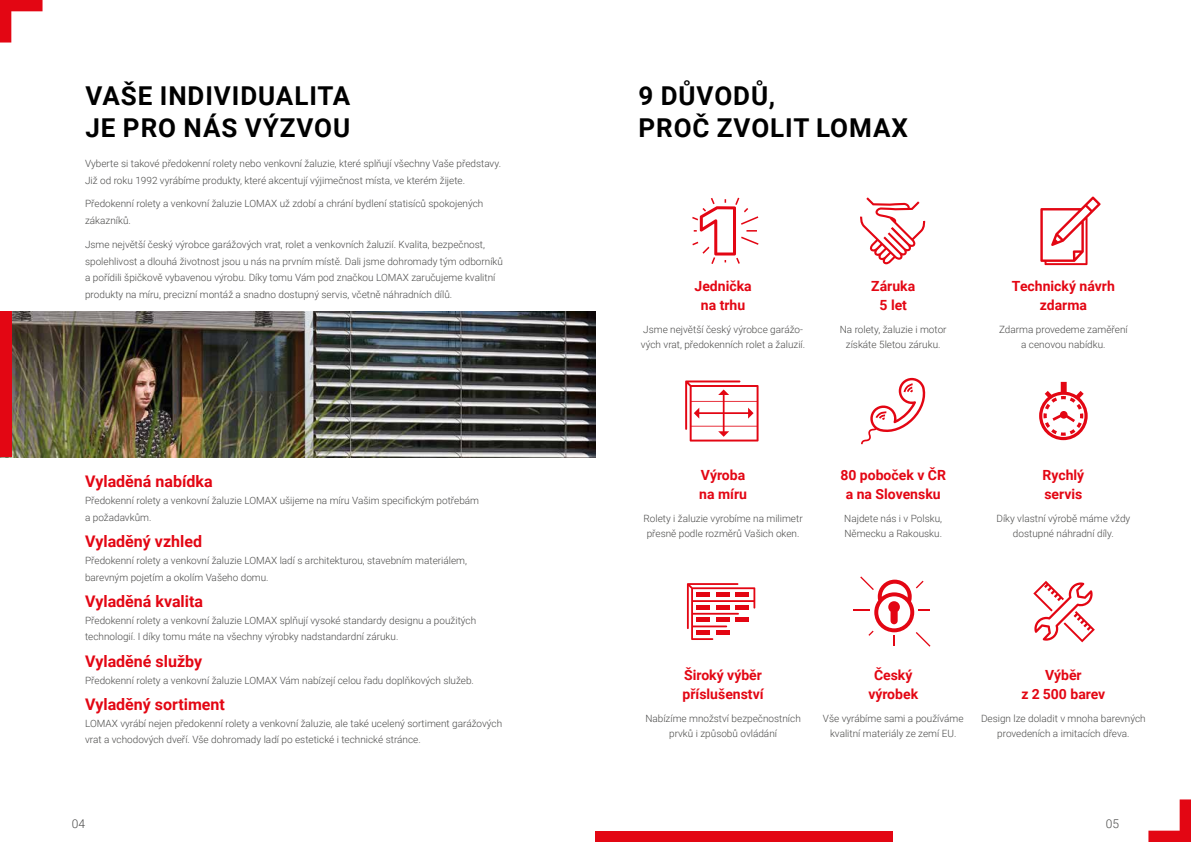
<style>
.page{position:relative;width:1191px;height:842px;background:#fff}
.page>*{position:absolute;margin:0;border:0;box-sizing:border-box;transform-origin:0 0}
.t1{font:700 26px/32px "Roboto";letter-spacing:.035em;color:#000}
.t2{font:700 16px "Roboto";color:#e30613}
.t3{font:700 14px/19px "Roboto";color:#e30613;text-align:center}
.t4{font:300 12px "Roboto";color:#4a4a49}
.t5{font:300 10px/16.7px "Roboto";color:#4a4a49}
</style>
<div class="page">
<svg style="left:0;top:0;width:43px;height:43px"></svg>
<svg style="left:1148px;top:799px;width:43px;height:43px"></svg>
<svg style="left:692px;top:198px;width:66px;height:66px"></svg>
<svg style="left:1040px;top:196px;width:60px;height:69px"></svg>
<svg style="left:1033px;top:581px;width:61px;height:61px"></svg>
<svg style="left:687px;top:583px;width:68px;height:57px"></svg>
<div style="left:696px;top:592px;width:13px;height:5px;background:#e30613"></div>
<div style="left:716px;top:592px;width:13px;height:5px;background:#e30613"></div>
<div style="left:735px;top:592px;width:13px;height:5px;background:#e30613"></div>
<hr style="left:696px;top:605px;width:13px;height:4px;background:#e30613">
<hr style="left:716px;top:605px;width:13px;height:4px;background:#e30613">
<hr style="left:735px;top:605px;width:13px;height:4px;background:#e30613">
<hr style="left:696px;top:618px;width:13px;height:4px;background:#e30613">
<hr style="left:716px;top:618px;width:13px;height:4px;background:#e30613">
<hr style="left:735px;top:618px;width:13px;height:4px;background:#e30613">
<div style="left:696px;top:630px;width:13px;height:5px;background:#e30613"></div>
<div style="left:716px;top:630px;width:13px;height:5px;background:#e30613"></div>
<svg style="left:685px;top:380px;width:73px;height:62px"></svg>
<svg style="left:853px;top:576px;width:77px;height:71px"></svg>
<svg style="left:1039px;top:382px;width:48px;height:58px"></svg>
<svg style="left:860px;top:197px;width:65px;height:67px"></svg>
<svg style="left:861px;top:378px;width:65px;height:66px"></svg>
<img style="left:11px;top:311px;width:584px;height:146px">
<div style="left:0;top:311px;width:11px;height:146px;background:#e30613"></div>
<div style="left:595px;top:831px;width:298px;height:11px;background:#e30613"></div>
<h1 class="t1" style="left:85px;top:78px;width:266px">VAŠE INDIVIDUALITA<br>JE PRO NÁS VÝZVOU</h1>
<h1 class="t1" style="left:638px;top:78px;width:271px">9 DŮVODŮ,<br>PROČ ZVOLIT LOMAX</h1>
<p class="t5" style="left:85px;top:155px;width:417px">Vyberte si takové předokenní rolety nebo venkovní žaluzie, které splňují všechny Vaše představy.<br>Již od roku 1992 vyrábíme produkty, které akcentují výjimečnost místa, ve kterém žijete.</p>
<p class="t5" style="left:85px;top:195px;width:400px">Předokenní rolety a venkovní žaluzie LOMAX už zdobí a chrání bydlení statisíců spokojených zákazníků.</p>
<p class="t5" style="left:85px;top:236px;width:419px">Jsme největší český výrobce garážových vrat, rolet a venkovních žaluzií. Kvalita, bezpečnost, spolehlivost a dlouhá životnost jsou u nás na prvním místě. Dali jsme dohromady tým odborníků a pořídili špičkově vybavenou výrobu. Díky tomu Vám pod značkou LOMAX zaručujeme kvalitní produkty na míru, precizní montáž a snadno dostupný servis, včetně náhradních dílů.</p>
<h3 class="t3" style="left:694px;top:276px;width:59px">Jednička na trhu</h3>
<p class="t5" style="left:641px;top:322px;width:166px;line-height:15px">Jsme největší český výrobce garážo&shy;vých vrat, předokenních rolet a žaluzií.</p>
<h3 class="t3" style="left:871px;top:276px;width:45px">Záruka<br>5 let</h3>
<p class="t5" style="left:840px;top:322px;width:108px;line-height:15px;text-align:center">Na rolety, žaluzie i motor získáte 5letou záruku.</p>
<h3 class="t3" style="left:1012px;top:276px;width:104px">Technický návrh zdarma</h3>
<p class="t5" style="left:999px;top:322px;width:130px;line-height:15px;text-align:center">Zdarma provedeme zaměření a cenovou nabídku.</p>
<h2 class="t2" style="left:85px;top:470px;width:129px">Vyladěná nabídka</h2>
<p class="t5" style="left:85px;top:492px;width:395px">Předokenní rolety a venkovní žaluzie LOMAX ušijeme na míru Vašim specifickým potřebám a požadavkům.</p>
<h2 class="t2" style="left:85px;top:530px;width:118px">Vyladěný vzhled</h2>
<p class="t5" style="left:85px;top:552px;width:383px">Předokenní rolety a venkovní žaluzie LOMAX ladí s architekturou, stavebním materiálem, barevným pojetím a okolím Vašeho domu.</p>
<h2 class="t2" style="left:85px;top:590px;width:119px">Vyladěná kvalita</h2>
<p class="t5" style="left:85px;top:611px;width:393px">Předokenní rolety a venkovní žaluzie LOMAX splňují vysoké standardy designu a použitých technologií. I díky tomu máte na všechny výrobky nadstandardní záruku.</p>
<h2 class="t2" style="left:85px;top:650px;width:119px">Vyladěné služby</h2>
<p class="t5" style="left:85px;top:671px;width:390px">Předokenní rolety a venkovní žaluzie LOMAX Vám nabízejí celou řadu doplňkových služeb.</p>
<h2 class="t2" style="left:85px;top:693px;width:141px">Vyladěný sortiment</h2>
<p class="t5" style="left:85px;top:714px;width:418px">LOMAX vyrábí nejen předokenní rolety a venkovní žaluzie, ale také ucelený sortiment garážových vrat a vchodových dveří. Vše dohromady ladí po estetické i technické stránce.</p>
<h3 class="t3" style="left:699px;top:465px;width:49px;text-align:left">Výroba na míru</h3>
<p class="t5" style="left:643px;top:510px;width:161px;line-height:15px;text-align:center">Rolety i žaluzie vyrobíme na milimetr přesně podle rozměrů Vašich oken.</p>
<h3 class="t3" style="left:840px;top:465px;width:107px">80 poboček v ČR a na Slovensku</h3>
<p class="t5" style="left:844px;top:510px;width:99px;line-height:15px">Najdete nás i v Polsku,<br>Německu a Rakousku.</p>
<h3 class="t3" style="left:1042px;top:465px;width:43px;text-align:left">Rychlý servis</h3>
<p class="t5" style="left:996px;top:510px;width:135px;line-height:15px;text-align:center">Díky vlastní výrobě máme vždy dostupné náhradní díly.</p>
<h3 class="t3" style="left:682px;top:665px;width:83px;text-align:left">Široký výběr příslušenství</h3>
<p class="t5" style="left:645px;top:711px;width:157px;line-height:15px;text-align:center">Nabízíme množství bezpečnostních prvků i způsobů ovládání</p>
<h3 class="t3" style="left:868px;top:665px;width:51px">Český výrobek</h3>
<p class="t5" style="left:823px;top:711px;width:142px;line-height:15px;text-align:center">Vše vyrábíme sami a používáme kvalitní materiály ze zemí EU.</p>
<h3 class="t3" style="left:1021px;top:665px;width:85px">Výběr<br>z 2 500 barev</h3>
<p class="t5" style="left:981px;top:711px;width:166px;line-height:15px;text-align:center">Design lze doladit v mnoha barevných provedeních a imitacích dřeva.</p>
<p class="t4" style="left:72px;top:815px;width:15px">04</p>
<p class="t4" style="left:1106px;top:815px;width:15px">05</p>
</div>
